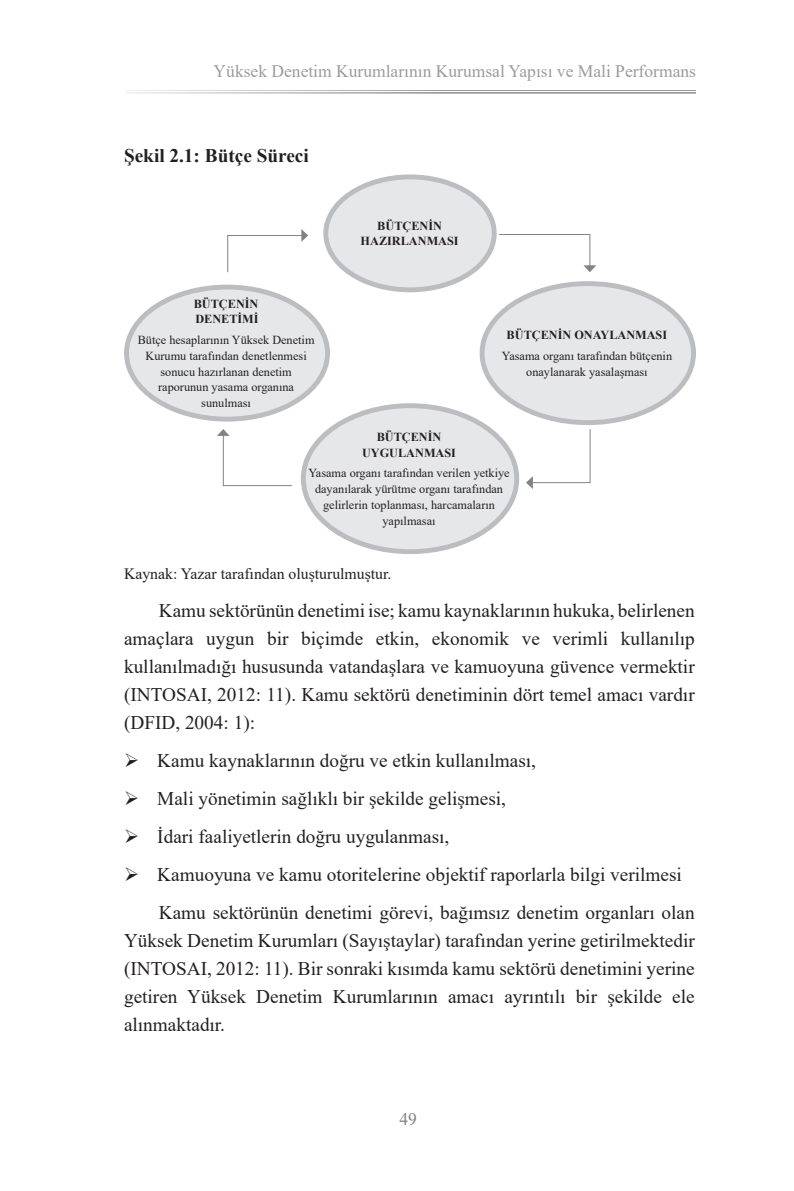
<style>
.page{position:relative;width:794px;height:1191px;background:#fff}
.page>*{position:absolute;margin:0;border:0;box-sizing:border-box;transform-origin:0 0}
.t1{font:19.25px/28px "Times New Roman";color:#231f20;text-align:justify}
.t2{font:700 19.25px "Times New Roman";color:#231f20}
.t3{font:17.5px "Times New Roman";color:#808285}
.t4{font:15.75px "Times New Roman";color:#231f20}
.t5{font:12.25px/15.8px "Times New Roman";color:#231f20;text-align:center}
.t6{font:700 12.25px/15.8px "Times New Roman";color:#231f20;text-align:center}
</style>
<div class="page">
<hr style="left:125px;top:92px;width:571px;height:2px;background:#808285">
<hr style="left:125px;top:90px;width:571px;height:1px;background:#808285">
<div style="left:482px;top:284px;width:211px;height:138px;background:#e6e7e9;border-radius:50%"></div>
<div style="left:479px;top:281px;width:217px;height:144px;border:5px solid #bcbdc0;border-radius:50%"></div>
<div style="left:126px;top:287px;width:201px;height:132px;background:#e6e7e9;border-radius:50%"></div>
<div style="left:124px;top:285px;width:206px;height:136px;border:5px solid #bcbdc0;border-radius:50%"></div>
<div style="left:326px;top:177px;width:168px;height:113px;background:#e6e7e9;border-radius:50%"></div>
<div style="left:323px;top:174px;width:174px;height:118px;border:5px solid #bcbdc0;border-radius:50%"></div>
<div style="left:303px;top:406px;width:214px;height:145px;background:#e6e7e9;border-radius:50%"></div>
<div style="left:301px;top:403px;width:218px;height:151px;border:5px solid #bcbdc0;border-radius:50%"></div>
<svg style="left:227px;top:229px;width:81px;height:44px"></svg>
<svg style="left:499px;top:234px;width:97px;height:38px"></svg>
<svg style="left:526px;top:429px;width:65px;height:60px"></svg>
<svg style="left:217px;top:429px;width:75px;height:57px"></svg>
<p class="t3" style="left:214px;top:59px;width:484px">Yüksek Denetim Kurumlarının Kurumsal Yapısı ve Mali Performans</p>
<p class="t2" style="left:124px;top:142px;width:186px">Şekil 2.1: Bütçe Süreci</p>
<p class="t6" style="left:194px;top:295px;width:66px;text-align:left">BÜTÇENİN<br>DENETİMİ</p>
<p class="t5" style="left:138px;top:332px;width:178px">Bütçe hesaplarının Yüksek Denetim<br>Kurumu tarafından denetlenmesi sonucu hazırlanan denetim raporunun yasama organına sunulması</p>
<p class="t6" style="left:361px;top:218px;width:99px;line-height:14.7px">BÜTÇENİN<br>HAZIRLANMASI</p>
<p class="t6" style="left:506px;top:327px;width:162px">BÜTÇENİN ONAYLANMASI</p>
<p class="t5" style="left:502px;top:347px;width:172px">Yasama organı tarafından bütçenin onaylanarak yasalaşması</p>
<p class="t6" style="left:362px;top:428px;width:95px">BÜTÇENİN<br>UYGULANMASI</p>
<p class="t5" style="left:308px;top:465px;width:203px">Yasama organı tarafından verilen yetkiye dayanılarak yürütme organı tarafından gelirlerin toplanması, harcamaların yapılmasaı</p>
<p class="t4" style="left:124px;top:563px;width:269px">Kaynak: Yazar tarafından oluşturulmuştur.</p>
<p class="t1" style="left:124px;top:596px;width:572px;text-indent:35px">Kamu sektörünün denetimi ise; kamu kaynaklarının hukuka, belirlenen amaçlara uygun bir biçimde etkin, ekonomik ve verimli kullanılıp kullanılmadığı hususunda vatandaşlara ve kamuoyuna güvence vermektir (INTOSAI, 2012: 11). Kamu sektörü denetiminin dört temel amacı vardır (DFID, 2004: 1):</p>
<p class="t1" style="left:157px;top:741px;width:539px;line-height:38px;text-align:left">Kamu kaynaklarının doğru ve etkin kullanılması,<br>Mali yönetimin sağlıklı bir şekilde gelişmesi,<br>İdari faaliyetlerin doğru uygulanması,<br>Kamuoyuna ve kamu otoritelerine objektif raporlarla bilgi verilmesi Kamu sektörünün denetimi görevi, bağımsız denetim organları olan</p>
<p class="t1" style="left:124px;top:926px;width:572px">Yüksek Denetim Kurumları (Sayıştaylar) tarafından yerine getirilmektedir (INTOSAI, 2012: 11). Bir sonraki kısımda kamu sektörü denetimini yerine getiren Yüksek Denetim Kurumlarının amacı ayrıntılı bir şekilde ele alınmaktadır.</p>
<p class="t3" style="left:399px;top:1106px;width:19px">49</p>
</div>
